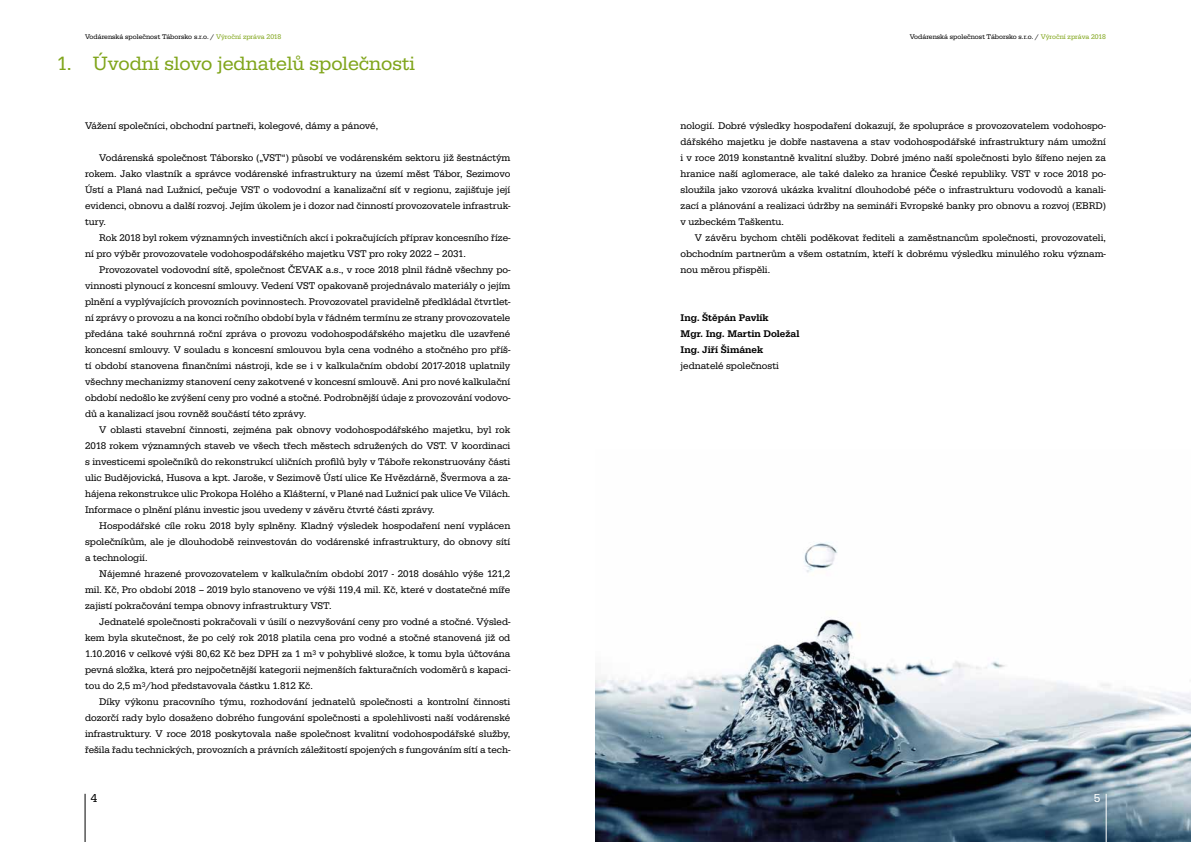
<style>
.page{position:relative;width:1191px;height:842px;background:#fff}
.page>*{position:absolute;margin:0;border:0;box-sizing:border-box;transform-origin:0 0}
.t1{font:20px "Serifa DOT";color:#80a51b}
.t2{font:12px "Serifa DOT";color:#000}
.t3{font:12px "Serifa DOT";color:#fff}
.t4{font:10px/16px "Serifa DOT";color:#000;text-align:justify}
.t5{font:500 10px/16px "Serifa DOT";color:#000}
.t6{font:7px "Serifa DOT";color:#000}
.s1{color:#80a51b}
</style>
<div class="page">
<img style="left:595px;top:542px;width:596px;height:300px">
<hr style="left:85px;top:794px;width:1px;height:48px;background:#000">
<hr style="left:1106px;top:794px;width:1px;height:48px;background:#fff">
<p class="t6" style="left:85px;top:32px;width:198px">Vodárenská společnost Táborsko s.r.o. / <span class="s1">Výroční zpráva 2018</span></p>
<p class="t6" style="left:909px;top:32px;width:198px">Vodárenská společnost Táborsko s.r.o. / <span class="s1">Výroční zpráva 2018</span></p>
<h1 class="t1" style="left:57px;top:52px;width:360px">1. Úvodní slovo jednatelů společnosti</h1>
<p class="t4" style="left:85px;top:117px;width:294px">Vážení společníci, obchodní partneři, kolegové, dámy a pánové,</p>
<p class="t4" style="left:85px;top:149px;width:427px;text-indent:14px">Vodárenská společnost Táborsko („VST“) působí ve vodárenském sektoru již šestnáctým rokem. Jako vlastník a správce vodárenské infrastruktury na území měst Tábor, Sezimovo Ústí a Planá nad Lužnicí, pečuje VST o vodovodní a kanalizační síť v regionu, zajišťuje její evidenci, obnovu a další rozvoj. Jejím úkolem je i dozor nad činností provozovatele infrastruk&shy;tury.</p>
<p class="t4" style="left:85px;top:229px;width:427px;text-indent:14px">Rok 2018 byl rokem významných investičních akcí i pokračujících příprav koncesního říze&shy;ní pro výběr provozovatele vodohospodářského majetku VST pro roky 2022 – 2031.</p>
<p class="t4" style="left:85px;top:261px;width:427px;text-indent:14px">Provozovatel vodovodní sítě, společnost ČEVAK a.s., v roce 2018 plnil řádně všechny po&shy;vinnosti plynoucí z koncesní smlouvy. Vedení VST opakovaně projednávalo materiály o jejím plnění a vyplývajících provozních povinnostech. Provozovatel pravidelně předkládal čtvrtlet&shy;ní zprávy o provozu a na konci ročního období byla v řádném termínu ze strany provozovatele předána také souhrnná roční zpráva o provozu vodohospodářského majetku dle uzavřené koncesní smlouvy. V souladu s koncesní smlouvou byla cena vodného a stočného pro příš&shy;tí období stanovena finančními nástroji, kde se i v kalkulačním období 2017-2018 uplatnily všechny mechanizmy stanovení ceny zakotvené v koncesní smlouvě. Ani pro nové kalkulační období nedošlo ke zvýšení ceny pro vodné a stočné. Podrobnější údaje z provozování vodovo&shy;dů a kanalizací jsou rovněž součástí této zprávy.</p>
<p class="t4" style="left:85px;top:421px;width:427px;text-indent:14px">V oblasti stavební činnosti, zejména pak obnovy vodohospodářského majetku, byl rok 2018 rokem významných staveb ve všech třech městech sdružených do VST. V koordinaci s investicemi společníků do rekonstrukcí uličních profilů byly v Táboře rekonstruovány části ulic Budějovická, Husova a kpt. Jaroše, v Sezimově Ústí ulice Ke Hvězdárně, Švermova a za&shy;hájena rekonstrukce ulic Prokopa Holého a Klášterní, v Plané nad Lužnicí pak ulice Ve Vilách.<br>Informace o plnění plánu investic jsou uvedeny v závěru čtvrté části zprávy.</p>
<p class="t4" style="left:85px;top:517px;width:427px;text-indent:14px">Hospodářské cíle roku 2018 byly splněny. Kladný výsledek hospodaření není vyplácen společníkům, ale je dlouhodobě reinvestován do vodárenské infrastruktury, do obnovy sítí a technologií.</p>
<p class="t4" style="left:85px;top:565px;width:427px;text-indent:14px">Nájemné hrazené provozovatelem v kalkulačním období 2017 - 2018 dosáhlo výše 121,2 mil. Kč, Pro období 2018 – 2019 bylo stanoveno ve výši 119,4 mil. Kč, které v dostatečné míře zajistí pokračování tempa obnovy infrastruktury VST.</p>
<p class="t4" style="left:85px;top:613px;width:427px;text-indent:14px">Jednatelé společnosti pokračovali v úsilí o nezvyšování ceny pro vodné a stočné. Výsled&shy;kem byla skutečnost, že po celý rok 2018 platila cena pro vodné a stočné stanovená již od 1.10.2016 v celkové výši 80,62 Kč bez DPH za 1 m<sup>3</sup> v pohyblivé složce, k tomu byla účtována pevná složka, která pro nejpočetnější kategorii nejmenších fakturačních vodoměrů s kapaci&shy;tou do 2,5 m<sup>3</sup>/hod představovala částku 1.812 Kč.</p>
<p class="t4" style="left:85px;top:693px;width:427px;text-indent:14px">Díky výkonu pracovního týmu, rozhodování jednatelů společnosti a kontrolní činnosti dozorčí rady bylo dosaženo dobrého fungování společnosti a spolehlivosti naší vodárenské infrastruktury. V roce 2018 poskytovala naše společnost kvalitní vodohospodářské služby, řešila řadu technických, provozních a právních záležitostí spojených s fungováním sítí a tech-</p>
<p class="t4" style="left:680px;top:117px;width:427px">nologií. Dobré výsledky hospodaření dokazují, že spolupráce s provozovatelem vodohospo&shy;dářského majetku je dobře nastavena a stav vodohospodářské infrastruktury nám umožní i v roce 2019 konstantně kvalitní služby. Dobré jméno naší společnosti bylo šířeno nejen za hranice naší aglomerace, ale také daleko za hranice České republiky. VST v roce 2018 po&shy;sloužila jako vzorová ukázka kvalitní dlouhodobé péče o infrastrukturu vodovodů a kanali&shy;zací a plánování a realizaci údržby na semináři Evropské banky pro obnovu a rozvoj (EBRD) v uzbeckém Taškentu.</p>
<p class="t4" style="left:680px;top:229px;width:427px;text-indent:14px">V závěru bychom chtěli poděkovat řediteli a zaměstnancům společnosti, provozovateli, obchodním partnerům a všem ostatním, kteří k dobrému výsledku minulého roku význam&shy;nou měrou přispěli.</p>
<p class="t5" style="left:680px;top:309px;width:120px">Ing. Štěpán Pavlík<br>Mgr. Ing. Martin Doležal<br>Ing. Jiří Šimánek</p>
<p class="t4" style="left:680px;top:357px;width:100px">jednatelé společnosti</p>
<p class="t2" style="left:91px;top:791px;width:8px">4</p>
<p class="t3" style="left:1093px;top:791px;width:8px">5</p>
</div>
